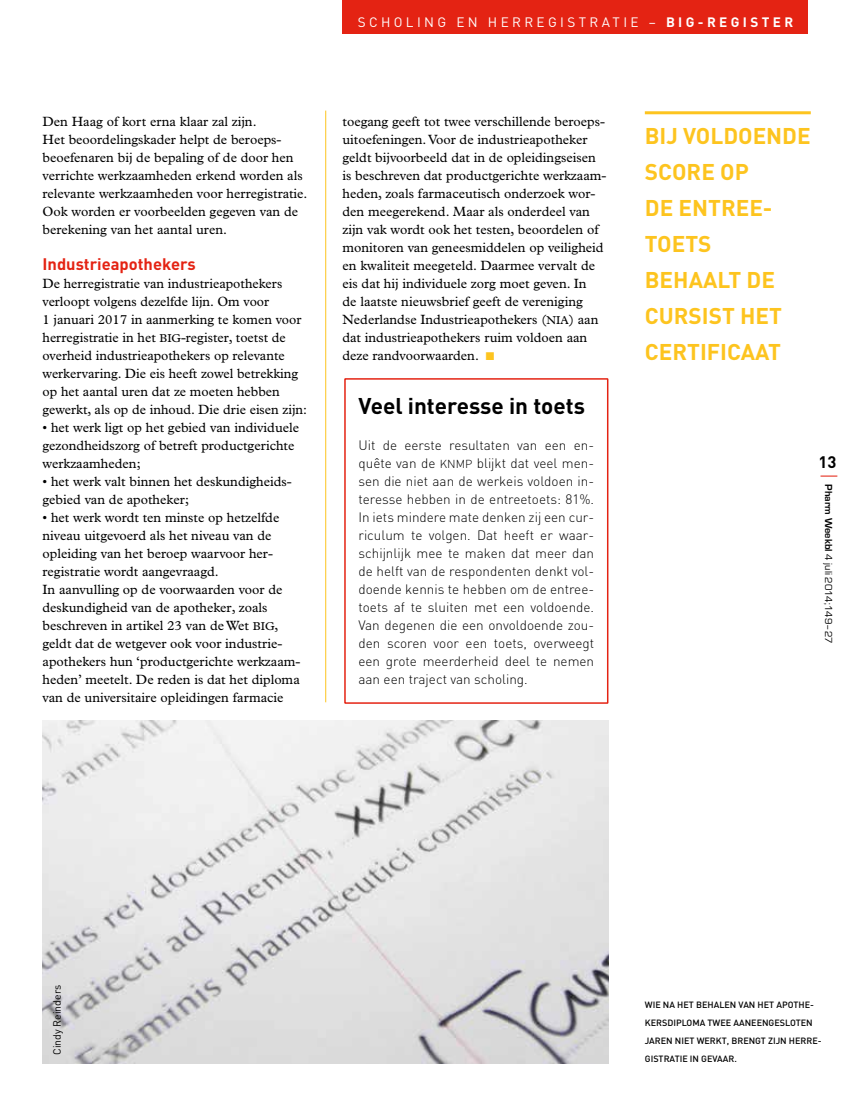
<style>
.page{position:relative;width:851px;height:1106px;background:#fff}
.page>*{position:absolute;margin:0;border:0;box-sizing:border-box;transform-origin:0 0}
.t1{font:700 22.5px/36px "DIN";color:#fdc41f}
.t2{font:700 22.5px "DIN";color:#000}
.t3{font:700 16.5px "DIN";color:#e42313}
.t4{font:700 16.5px "DIN";color:#000}
.t5{font:13.5px/18px "Plantin Std";color:#000}
.t6{font:300 13.5px/18px "DIN";color:#000;text-align:justify}
.t7{font:13.5px "DIN";letter-spacing:.25em;color:#fff}
.t8{font:10.5px "Eurostile";color:#000}
.t9{font:10.5px "DIN";color:#000}
.t10{font:500 9px/18px "DIN";color:#000}
.s1{font-family:"Plantin Std SC850";font-size:11.55px}
.s2{font-weight:700}
.s3{color:#fdc41f}
.s4{font-family:"DIN Light SC850";font-weight:400;font-size:11.55px}
.s5{font-family:"DIN";font-weight:300;font-size:19.5px;color:#e42313}
</style>
<div class="page">
<div style="left:342px;top:0;width:466px;height:34px;background:#e42313"></div>
<hr style="left:325px;top:111px;width:1px;height:591px;background:#fdc41f">
<div style="left:344px;top:378px;width:264px;height:326px;border:2px solid #e42313"></div>
<hr style="left:644px;top:111px;width:166px;height:3px;background:#fdc41f">
<img style="left:43px;top:720px;width:565px;height:343px">
<p class="t5" style="left:43px;top:113px;width:266px">Den Haag of kort erna klaar zal zijn.<br>Het beoordelingskader helpt de beroeps&shy;beoefenaren bij de bepaling of de door hen verrichte werkzaamheden erkend worden als relevante werkzaamheden voor herregistratie.<br>Ook worden er voorbeelden gegeven van de berekening van het aantal uren.</p>
<p class="t3" style="left:43px;top:253px;width:155px">Industrieapothekers</p>
<p class="t5" style="left:43px;top:275px;width:266px">De herregistratie van industrieapothekers verloopt volgens dezelfde lijn. Om voor<br>1 januari 2017 in aanmerking te komen voor herregistratie in het <span class="s1">big</span>-register, toetst de overheid industrieapothekers op relevante werkervaring. Die eis heeft zowel betrekking op het aantal uren dat ze moeten hebben gewerkt, als op de inhoud. Die drie eisen zijn:</p>
<p class="t5" style="left:43px;top:419px;width:258px">• het werk ligt op het gebied van individuele gezondheidszorg of betreft productgerichte werkzaamheden;</p>
<p class="t5" style="left:43px;top:473px;width:250px">• het werk valt binnen het deskundigheids&shy;gebied van de apotheker;</p>
<p class="t5" style="left:43px;top:509px;width:259px">• het werk wordt ten minste op hetzelfde niveau uitgevoerd als het niveau van de opleiding van het beroep waarvoor her&shy;registratie wordt aangevraagd.<br>In aanvulling op de voorwaarden voor de deskundigheid van de apotheker, zoals beschreven in artikel 23 van de Wet <span class="s1">big</span>, geldt dat de wetgever ook voor industrie&shy;apothekers hun ‘productgerichte werkzaam&shy;heden’ meetelt. De reden is dat het diploma van de universitaire opleidingen farmacie</p>
<p class="t7" style="left:357px;top:14px;width:437px">SCHOLING EN HERREGISTRATIE – <span class="s2">BIG-REGISTER</span></p>
<p class="t5" style="left:342px;top:113px;width:265px">toegang geeft tot twee verschillende beroeps&shy;uitoefeningen. Voor de industrieapotheker geldt bijvoorbeeld dat in de opleidingseisen is beschreven dat productgerichte werkzaam&shy;heden, zoals farmaceutisch onderzoek wor&shy;den meegerekend. Maar als onderdeel van zijn vak wordt ook het testen, beoordelen of monitoren van geneesmiddelen op veiligheid en kwaliteit meegeteld. Daarmee vervalt de eis dat hij individuele zorg moet geven. In<br>de laatste nieuwsbrief geeft de vereniging Nederlandse Industrieapothekers (<span class="s1">nia</span>) aan dat industrieapothekers ruim voldoen aan deze randvoorwaarden. <span class="s3">■</span></p>
<h1 class="t2" style="left:358px;top:391px;width:228px">Veel interesse in toets</h1>
<p class="t6" style="left:358px;top:436px;width:237px">Uit de eerste resultaten van een en&shy;quête van de <span class="s4">knmp</span> blijkt dat veel men&shy;sen die niet aan de werkeis voldoen in&shy;teresse hebben in de entreetoets: 81%.<br>In iets mindere mate denken zij een cur&shy;riculum te volgen. Dat heeft er waar&shy;schijnlijk mee te maken dat meer dan de helft van de respondenten denkt vol&shy;doende kennis te hebben om de entree&shy;toets af te sluiten met een voldoende.<br>Van degenen die een onvoldoende zou&shy;den scoren voor een toets, overweegt een grote meerderheid deel te nemen aan een traject van scholing.</p>
<h1 class="t1" style="left:644px;top:117px;width:167px">BIJ VOLDOENDE<br>SCORE OP<br>DE ENTREE-<br>TOETS<br>BEHAALT DE<br>CURSIST HET<br>CERTIFICAAT</h1>
<p class="t4" style="left:818px;top:451px;width:19px">13</p>
<p class="t8" style="left:834px;top:473px;width:171px;rotate:90deg"><span class="s5">|</span> <span class="s2">Pharm Weekbl</span> 4 juli 2014;149–27</p>
<p class="t9" style="left:50px;top:1054px;width:72px;rotate:-90deg">Cindy Reinders</p>
<p class="t10" style="left:644px;top:995px;width:178px">WIE NA HET BEHALEN VAN HET APOTHE-<br>KERSDIPLOMA TWEE AANEENGESLOTEN<br>JAREN NIET WERKT, BRENGT ZIJN HERRE-<br>GISTRATIE IN GEVAAR.</p>
</div>
